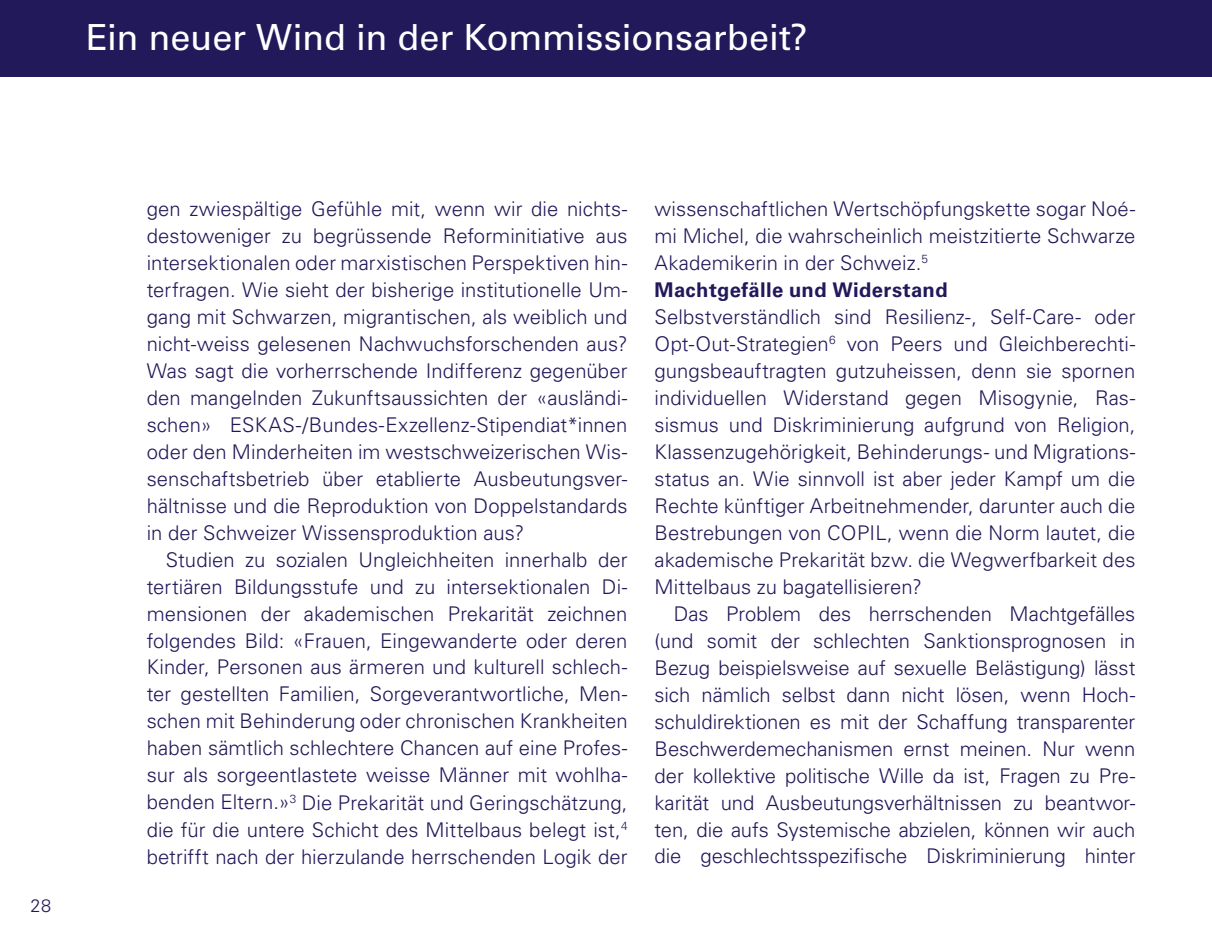
<style>
.page{position:relative;width:1212px;height:944px;background:#fff}
.page>*{position:absolute;margin:0;border:0;box-sizing:border-box;transform-origin:0 0}
.t1{font:36px "Univers LT Std";letter-spacing:-.005em;color:#fff}
.t2{font:300 20.25px/27px "Univers LT Std";letter-spacing:.005em;color:#211959;text-align:justify}
.t3{font:300 18px "Univers LT Std";color:#211959}
.s1{font-weight:700}
</style>
<div class="page">
<div style="left:0;top:0;width:1212px;height:77px;background:#211959"></div>
<h1 class="t1" style="left:86px;top:15px;width:723px">Ein neuer Wind in der Kommissionsarbeit?</h1>
<p class="t3" style="left:31px;top:895px;width:22px">28</p>
<p class="t2" style="left:147px;top:195px;width:482px">gen zwiespältige Gefühle mit, wenn wir die nichts&shy;destoweniger zu begrüssende Reforminitiative aus intersektionalen oder marxistischen Perspektiven hin&shy;terfragen. Wie sieht der bisherige institutionelle Um&shy;gang mit Schwarzen, migrantischen, als weiblich und nicht-weiss gelesenen Nachwuchsforschenden aus?<br>Was sagt die vorherrschende Indifferenz gegenüber den mangelnden Zukunftsaussichten der «ausländi&shy;schen» ESKAS-/Bundes-Exzellenz-Stipendiat*innen oder den Minderheiten im westschweizerischen Wis&shy;senschaftsbetrieb über etablierte Ausbeutungsver&shy;hältnisse und die Reproduktion von Doppelstandards in der Schweizer Wissensproduktion aus?</p>
<p class="t2" style="left:147px;top:546px;width:482px;text-indent:19px">Studien zu sozialen Ungleichheiten innerhalb der tertiären Bildungsstufe und zu intersektionalen Di&shy;mensionen der akademischen Prekarität zeichnen folgendes Bild: «Frauen, Eingewanderte oder deren Kinder, Personen aus ärmeren und kulturell schlech&shy;ter gestellten Familien, Sorgeverantwortliche, Men&shy;schen mit Behinderung oder chronischen Krankheiten haben sämtlich schlechtere Chancen auf eine Profes&shy;sur als sorgeentlastete weisse Männer mit wohlha&shy;benden Eltern.»<sup>3</sup> Die Prekarität und Geringschätzung, die für die untere Schicht des Mittelbaus belegt ist,<sup>4 </sup>betrifft nach der hierzulande herrschenden Logik der</p>
<p class="t2" style="left:654px;top:195px;width:482px;text-align:left">wissenschaftlichen Wertschöpfungskette sogar Noé&shy;mi Michel, die wahrscheinlich meistzitierte Schwarze Akademikerin in der Schweiz.<sup>5<br></sup><span class="s1">Machtgefälle und Widerstand</span></p>
<p class="t2" style="left:654px;top:303px;width:482px">Selbstverständlich sind Resilienz-, Self-Care- oder Opt-Out-Strategien<sup>6</sup> von Peers und Gleichberechti&shy;gungsbeauftragten gutzuheissen, denn sie spornen individuellen Widerstand gegen Misogynie, Ras&shy;sismus und Diskriminierung aufgrund von Religion, Klassenzugehörigkeit, Behinderungs- und Migrations&shy;status an. Wie sinnvoll ist aber jeder Kampf um die Rechte künftiger Arbeitnehmender, darunter auch die Bestrebungen von COPIL, wenn die Norm lautet, die akademische Prekarität bzw. die Wegwerfbarkeit des Mittelbaus zu bagatellisieren?</p>
<p class="t2" style="left:654px;top:600px;width:482px;text-indent:19px">Das Problem des herrschenden Machtgefälles (und somit der schlechten Sanktionsprognosen in Bezug beispielsweise auf sexuelle Belästigung) lässt sich nämlich selbst dann nicht lösen, wenn Hoch&shy;schuldirektionen es mit der Schaffung transparenter Beschwerdemechanismen ernst meinen. Nur wenn der kollektive politische Wille da ist, Fragen zu Pre&shy;karität und Ausbeutungsverhältnissen zu beantwor&shy;ten, die aufs Systemische abzielen, können wir auch die geschlechtsspezifische Diskriminierung hinter</p>
</div>
